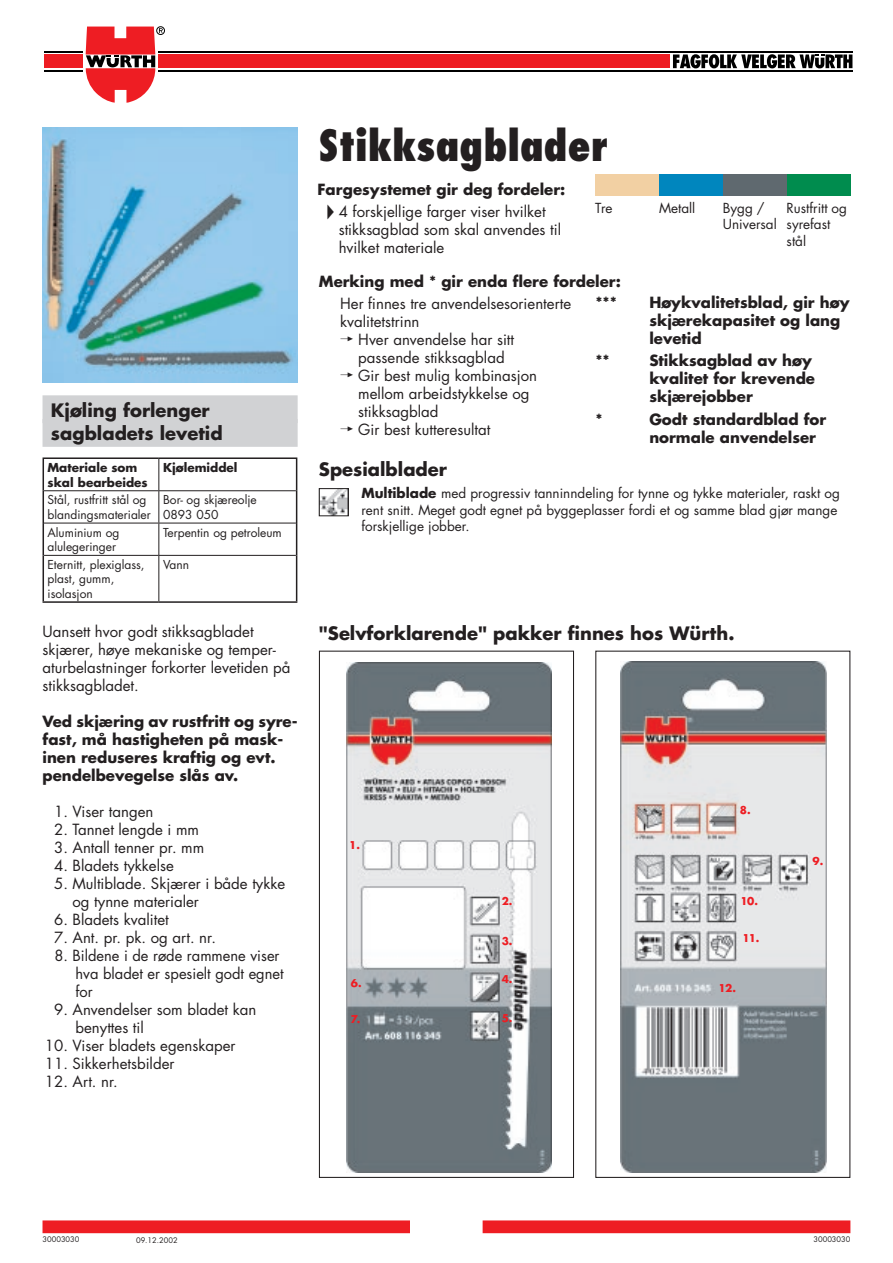
<style>
.page{position:relative;width:893px;height:1263px;background:#fff}
.page>*{position:absolute;margin:0;border:0;box-sizing:border-box;transform-origin:0 0}
.t1{font:800 condensed 42px "Futura";color:#231f20}
.t2{font:700 18px/23.7px "Futura";color:#231f20}
.t3{font:15px/18px "Futura";color:#231f20}
.t4{font:700 15px/18px "Futura";color:#231f20}
.t5{font:13.5px/16.2px "Futura";color:#231f20}
.t6{font:12px/14.4px "Futura";color:#231f20}
.t7{font:700 12px/14.4px "Futura";color:#231f20}
.t8{font:700 10.5px "Futura";color:#ee1d23}
.t9{font:7.5px "Futura";color:#231f20}
.s1{font-weight:700}
.s2{font-family:"Wurth font 02"}
</style>
<div class="page">
<div style="left:43px;top:1220px;width:367px;height:13px;background:#ee1d23"></div>
<div style="left:483px;top:1220px;width:367px;height:13px;background:#ee1d23"></div>
<hr style="left:45px;top:51px;width:38px;height:2px;background:#000">
<div style="left:45px;top:55px;width:38px;height:13px;background:#ee1d23"></div>
<hr style="left:45px;top:70px;width:38px;height:2px;background:#000">
<div style="left:156px;top:26px;width:9px;height:9px;border:1px solid #000;border-radius:50%"></div>
<svg style="left:86px;top:27px;width:77px;height:76px"></svg>
<hr style="left:158px;top:51px;width:694px;height:2px;background:#000">
<div style="left:158px;top:55px;width:512px;height:13px;background:#ee1d23"></div>
<hr style="left:158px;top:70px;width:694px;height:2px;background:#000">
<svg style="left:673px;top:54px;width:179px;height:14px"></svg>
<img style="left:620px;top:661px;width:207px;height:512px">
<img style="left:346px;top:662px;width:206px;height:511px">
<img style="left:43px;top:128px;width:255px;height:255px">
<div style="left:595px;top:174px;width:64px;height:22px;background:#f2d0a3"></div>
<div style="left:659px;top:174px;width:64px;height:22px;background:#0086be"></div>
<div style="left:723px;top:174px;width:64px;height:22px;background:#5f696f"></div>
<div style="left:787px;top:174px;width:63px;height:22px;background:#008c4e"></div>
<img style="left:321px;top:490px;width:26px;height:24px">
<div style="left:319px;top:488px;width:30px;height:28px;border:1px solid #231f20"></div>
<div style="left:43px;top:395px;width:255px;height:28px;background:#d1d2d4"></div>
<div style="left:43px;top:419px;width:255px;height:28px;background:#d1d2d4"></div>
<div style="left:319px;top:651px;width:255px;height:527px;border:1px solid #231f20"></div>
<hr style="left:43px;top:457px;width:116px;height:2px;background:#231f20">
<hr style="left:43px;top:459px;width:1px;height:32px;background:#231f20">
<hr style="left:159px;top:457px;width:138px;height:2px;background:#231f20">
<hr style="left:296px;top:459px;width:1px;height:32px;background:#231f20">
<hr style="left:43px;top:491px;width:1px;height:32px;background:#231f20">
<hr style="left:296px;top:491px;width:1px;height:32px;background:#231f20">
<hr style="left:43px;top:523px;width:1px;height:32px;background:#231f20">
<hr style="left:296px;top:523px;width:1px;height:32px;background:#231f20">
<hr style="left:43px;top:555px;width:1px;height:46px;background:#231f20">
<hr style="left:296px;top:555px;width:1px;height:46px;background:#231f20">
<hr style="left:43px;top:601px;width:116px;height:2px;background:#231f20">
<hr style="left:159px;top:601px;width:138px;height:2px;background:#231f20">
<hr style="left:158px;top:459px;width:1px;height:31px;background:#231f20">
<hr style="left:44px;top:490px;width:115px;height:1px;background:#231f20">
<hr style="left:159px;top:490px;width:137px;height:1px;background:#231f20">
<hr style="left:158px;top:491px;width:1px;height:32px;background:#231f20">
<hr style="left:44px;top:523px;width:115px;height:1px;background:#231f20">
<hr style="left:159px;top:523px;width:137px;height:1px;background:#231f20">
<hr style="left:158px;top:523px;width:1px;height:32px;background:#231f20">
<hr style="left:44px;top:555px;width:115px;height:1px;background:#231f20">
<hr style="left:159px;top:555px;width:137px;height:1px;background:#231f20">
<hr style="left:158px;top:556px;width:1px;height:45px;background:#231f20">
<p class="t1" style="left:319px;top:119px;width:291px">Stikksagblader</p>
<p class="t5" style="left:595px;top:199px;width:19px">Tre</p>
<p class="t5" style="left:659px;top:199px;width:38px">Metall</p>
<p class="t5" style="left:723px;top:199px;width:43px">Bygg /</p>
<p class="t5" style="left:787px;top:199px;width:62px">Rustfritt og</p>
<p class="t5" style="left:723px;top:216px;width:109px">Universal syrefast</p>
<p class="t5" style="left:787px;top:232px;width:21px">stål</p>
<p class="t3" style="left:317px;top:178px;width:249px;line-height:22.2px;text-align:center"><span class="s1">Fargesystemet gir deg fordeler:<br></span>4 forskjellige farger viser hvilket</p>
<p class="t3" style="left:339px;top:220px;width:224px">stikksagblad som skal anvendes til hvilket materiale</p>
<p class="t2" style="left:51px;top:397px;width:173px">Kjøling forlenger sagbladets levetid</p>
<p class="t7" style="left:48px;top:460px;width:102px">Materiale som skal bearbeides</p>
<p class="t7" style="left:163px;top:460px;width:76px">Kjølemiddel</p>
<p class="t6" style="left:48px;top:493px;width:105px">Stål, rustfritt stål og blandingsmaterialer</p>
<p class="t6" style="left:163px;top:493px;width:95px">Bor- og skjæreolje<br>0893 050</p>
<p class="t6" style="left:48px;top:525px;width:73px">Aluminium og alulegeringer</p>
<p class="t6" style="left:163px;top:525px;width:120px">Terpentin og petroleum</p>
<p class="t6" style="left:48px;top:557px;width:99px">Eternitt, plexiglass, plast, gumm, isolasjon</p>
<p class="t6" style="left:163px;top:557px;width:28px">Vann</p>
<p class="t3" style="left:43px;top:622px;width:250px">Uansett hvor godt stikksagbladet skjærer, høye mekaniske og temper&shy;aturbelastninger forkorter levetiden på stikksagbladet.</p>
<p class="t4" style="left:43px;top:712px;width:257px">Ved skjæring av rustfritt og syre&shy;fast, må hastigheten på mask&shy;inen reduseres kraftig og evt. pendel- bevegelse slås av.</p>
<p class="t3" style="left:54px;top:803px;width:101px">1. Viser tangen</p>
<p class="t3" style="left:54px;top:821px;width:146px">2. Tannet lengde i mm</p>
<p class="t3" style="left:54px;top:839px;width:152px">3. Antall tenner pr. mm</p>
<p class="t3" style="left:54px;top:857px;width:121px">4. Bladets tykkelse</p>
<p class="t3" style="left:73px;top:875px;width:214px;text-indent:-18px">5. Multiblade. Skjærer i både tykke og tynne materialer</p>
<p class="t3" style="left:54px;top:911px;width:116px">6. Bladets kvalitet</p>
<p class="t3" style="left:54px;top:929px;width:163px">7. Ant. pr. pk. og art. nr.</p>
<p class="t3" style="left:76px;top:947px;width:210px;text-indent:-21px">8. Bildene i de røde rammene viser hva bladet er spesielt godt egnet for</p>
<p class="t3" style="left:76px;top:1001px;width:182px;text-indent:-21px">9. Anvendelser som bladet kan benyttes til</p>
<p class="t3" style="left:45px;top:1037px;width:192px">10. Viser bladets egenskaper</p>
<p class="t3" style="left:45px;top:1055px;width:131px">11. Sikkerhetsbilder</p>
<p class="t3" style="left:45px;top:1073px;width:74px">12. Art. nr.</p>
<p class="t4" style="left:319px;top:272px;width:303px">Merking med * gir enda flere fordeler:</p>
<p class="t3" style="left:340px;top:294px;width:233px">Her finnes tre anvendelsesorienterte</p>
<p class="t3" style="left:340px;top:312px;width:81px">kvalitetstrinn</p>
<p class="t3" style="left:340px;top:330px;width:176px"><span class="s2">k</span> Hver anvendelse har sitt</p>
<p class="t3" style="left:358px;top:348px;width:148px">passende stikksagblad</p>
<p class="t3" style="left:340px;top:366px;width:198px"><span class="s2">k</span> Gir best mulig kombinasjon</p>
<p class="t3" style="left:358px;top:384px;width:173px">mellom arbeidstykkelse og</p>
<p class="t3" style="left:358px;top:402px;width:82px">stikksagblad</p>
<p class="t3" style="left:340px;top:420px;width:152px"><span class="s2">k</span> Gir best kutteresultat</p>
<p class="t4" style="left:595px;top:293px;width:23px">***</p>
<p class="t4" style="left:649px;top:293px;width:202px">Høykvalitetsblad, gir høy skjærekapasitet og lang levetid</p>
<p class="t4" style="left:595px;top:351px;width:16px">**</p>
<p class="t4" style="left:649px;top:351px;width:167px">Stikksagblad av høy kvalitet for krevende skjærejobber</p>
<p class="t4" style="left:595px;top:410px;width:9px">*</p>
<p class="t4" style="left:649px;top:410px;width:178px">Godt standardblad for normale anvendelser</p>
<p class="t2" style="left:319px;top:457px;width:130px">Spesialblader</p>
<p class="t5" style="left:361px;top:485px;width:480px"><span class="s1">Multiblade</span> med progressiv tanninndeling for tynne og tykke materialer, raskt og rent snitt. Meget godt egnet på byggeplasser fordi et og samme blad gjør mange forskjellige jobber.</p>
<p class="t2" style="left:319px;top:620px;width:417px">"Selvforklarende" pakker finnes hos Würth.</p>
<p class="t8" style="left:349px;top:838px;width:12px">1.</p>
<p class="t8" style="left:351px;top:975px;width:12px">6.</p>
<p class="t8" style="left:351px;top:1012px;width:11px">7.</p>
<p class="t8" style="left:502px;top:893px;width:12px">2.</p>
<p class="t8" style="left:502px;top:933px;width:12px">3.</p>
<p class="t8" style="left:502px;top:972px;width:12px">4.</p>
<p class="t8" style="left:502px;top:1011px;width:12px">5.</p>
<p class="t8" style="left:740px;top:802px;width:12px">8.</p>
<p class="t8" style="left:741px;top:894px;width:19px">10.</p>
<p class="t8" style="left:743px;top:931px;width:18px">11.</p>
<p class="t8" style="left:719px;top:981px;width:19px">12.</p>
<p class="t8" style="left:813px;top:854px;width:12px">9.</p>
<p class="t9" style="left:43px;top:1234px;width:38px">30003030</p>
<p class="t9" style="left:136px;top:1235px;width:43px">09.12.2002</p>
<p class="t9" style="left:813px;top:1234px;width:38px">30003030</p>
</div>
